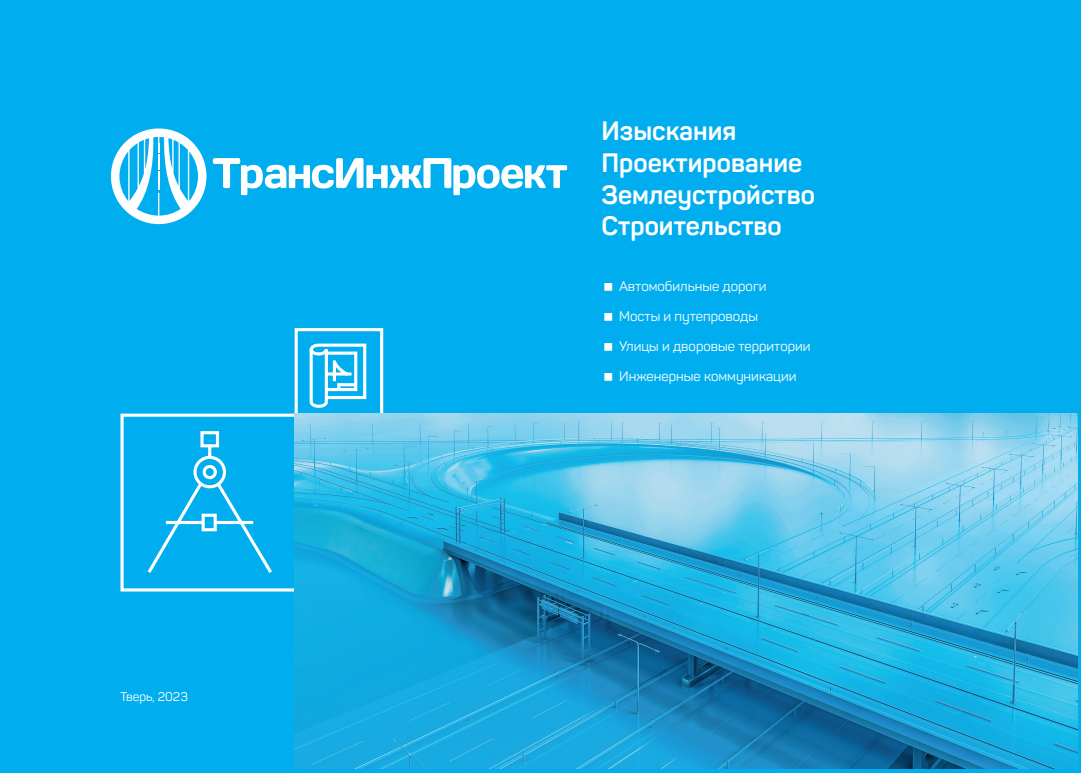
<style>
.page{position:relative;width:1081px;height:773px;background:#fff}
.page>*{position:absolute;margin:0;border:0;box-sizing:border-box;transform-origin:0 0}
.t1{font:700 26.25px/31.5px "Panton";color:#fff}
.t2{font:13.75px/30px "Panton";color:#fff}
.t3{font:12.5px "Panton";color:#fff}
</style>
<div class="page">
<div style="left:0;top:0;width:1081px;height:772px;background:#00aeef"></div>
<svg style="left:213px;top:158px;width:354px;height:37px"></svg>
<svg style="left:111px;top:128px;width:95px;height:96px"></svg>
<svg style="left:120px;top:328px;width:264px;height:265px"></svg>
<img style="left:295px;top:413px;width:782px;height:355px">
<p class="t3" style="left:120px;top:688px;width:69px">Тверь, 2023</p>
<h1 class="t1" style="left:601px;top:115px;width:215px">Изыскания<br>Проектирование<br>Землеустройство<br>Строительство</h1>
<p class="t2" style="left:619px;top:271px;width:193px">Автомобильные дороги<br>Мосты и путепроводы<br>Улицы и дворовые территории<br>Инженерные коммуникации</p>
</div>
